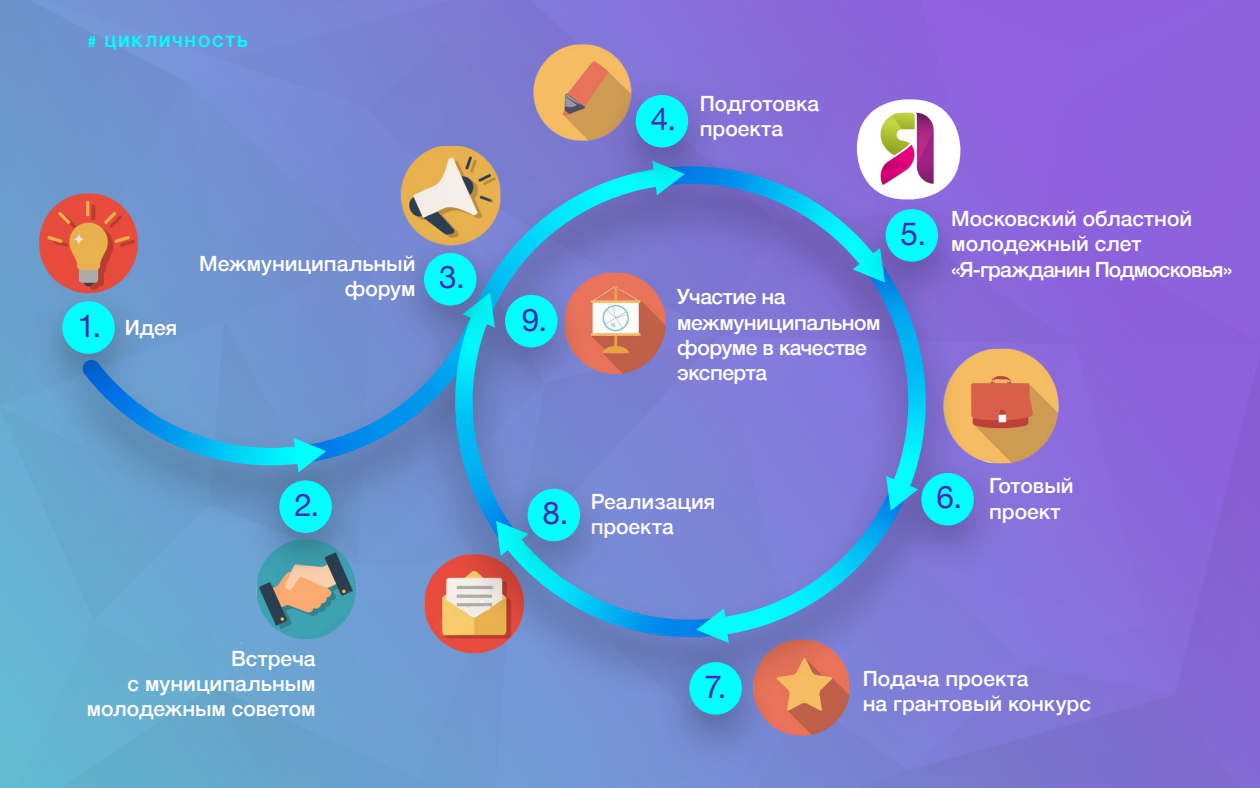
<style>
.page{position:relative;width:1260px;height:788px;background:#fff}
.page>*{position:absolute;margin:0;border:0;box-sizing:border-box;transform-origin:0 0}
.t1{font:31.5px "Helvetica Neue";color:#4c28af}
.t2{font:500 21px/25.2px "Helvetica Neue";letter-spacing:-.005em;color:#fff}
.t3{font:500 21px/25.2px "Helvetica Neue";letter-spacing:-.025em;color:#fff}
.t4{font:700 15.75px "Helvetica Neue";letter-spacing:.115em;color:#0ff}
</style>
<div class="page">
<img style="left:0;top:0;width:1260px;height:788px">
<img style="left:39px;top:193px;width:7px;height:88px">
<img style="left:383px;top:146px;width:117px;height:6px">
<img style="left:528px;top:44px;width:112px;height:97px">
<div style="left:857px;top:99px;width:103px;height:100px;background:#fff;border-radius:49px"></div>
<img style="left:880px;top:112px;width:54px;height:40px">
<img style="left:964px;top:349px;width:105px;height:114px">
<img style="left:780px;top:704px;width:69px;height:31px">
<div style="left:46px;top:152px;width:918px;height:552px;background:#000;opacity:.35"></div>
<svg style="left:300px;top:169px;width:155px;height:294px;background:#718fc8"></svg>
<svg style="left:455px;top:161px;width:471px;height:481px;background:#7884cc"></svg>
<svg style="left:82px;top:360px;width:244px;height:112px;background:#5a9cd0"></svg>
<div style="left:25px;top:281px;width:127px;height:128px;background:#000;opacity:.3"></div>
<div style="left:62px;top:301px;width:53px;height:53px;background:#0ff;border-radius:50%"></div>
<div style="left:242px;top:460px;width:127px;height:128px;background:#000;opacity:.3"></div>
<div style="left:279px;top:480px;width:53px;height:53px;background:#0ff;border-radius:50%"></div>
<div style="left:386px;top:233px;width:128px;height:128px;background:#000;opacity:.3"></div>
<div style="left:424px;top:253px;width:53px;height:52px;background:#0ff;border-radius:50%"></div>
<div style="left:598px;top:75px;width:128px;height:128px;background:#000;opacity:.3"></div>
<div style="left:636px;top:95px;width:52px;height:52px;background:#0ff;border-radius:50%"></div>
<div style="left:848px;top:189px;width:128px;height:128px;background:#000;opacity:.3"></div>
<div style="left:886px;top:209px;width:52px;height:52px;background:#0ff;border-radius:50%"></div>
<div style="left:884px;top:453px;width:128px;height:127px;background:#000;opacity:.3"></div>
<div style="left:921px;top:473px;width:53px;height:52px;background:#0ff;border-radius:50%"></div>
<div style="left:652px;top:642px;width:128px;height:127px;background:#000;opacity:.3"></div>
<div style="left:689px;top:662px;width:53px;height:52px;background:#0ff;border-radius:50%"></div>
<div style="left:468px;top:275px;width:127px;height:127px;background:#000;opacity:.3"></div>
<div style="left:505px;top:295px;width:53px;height:52px;background:#0ff;border-radius:50%"></div>
<div style="left:490px;top:468px;width:128px;height:128px;background:#000;opacity:.3"></div>
<div style="left:528px;top:488px;width:52px;height:53px;background:#0ff;border-radius:50%"></div>
<p class="t4" style="left:88px;top:29px;width:162px"># ЦИКЛИЧНОСТЬ</p>
<p class="t2" style="left:199px;top:249px;width:218px;text-align:right">Межмуниципальный форум</p>
<h1 class="t1" style="left:439px;top:254px;width:27px">3.</h1>
<h1 class="t1" style="left:77px;top:303px;width:25px">1.</h1>
<p class="t2" style="left:125px;top:313px;width:54px">Идея</p>
<h1 class="t1" style="left:522px;top:297px;width:27px">9.</h1>
<h1 class="t1" style="left:651px;top:96px;width:27px">4.</h1>
<p class="t2" style="left:700px;top:89px;width:121px">Подготовка проекта</p>
<p class="t3" style="left:677px;top:282px;width:205px">Участие на межмуниципальном форуме в качестве эксперта</p>
<h1 class="t1" style="left:901px;top:210px;width:27px">5.</h1>
<p class="t2" style="left:951px;top:204px;width:283px">Московский областной молодежный слет «Я-гражданин Подмосковья»</p>
<h1 class="t1" style="left:294px;top:482px;width:26px">2.</h1>
<h1 class="t1" style="left:543px;top:490px;width:27px">8.</h1>
<p class="t2" style="left:591px;top:487px;width:126px">Реализация проекта</p>
<h1 class="t1" style="left:936px;top:474px;width:27px">6.</h1>
<p class="t2" style="left:989px;top:471px;width:86px">Готовый проект</p>
<p class="t2" style="left:87px;top:644px;width:230px;text-align:right">Встреча<br>с муниципальным молодежным советом</p>
<h1 class="t1" style="left:704px;top:663px;width:24px">7.</h1>
<p class="t2" style="left:863px;top:664px;width:230px">Подача проекта<br>на грантовый конкурс</p>
</div>
